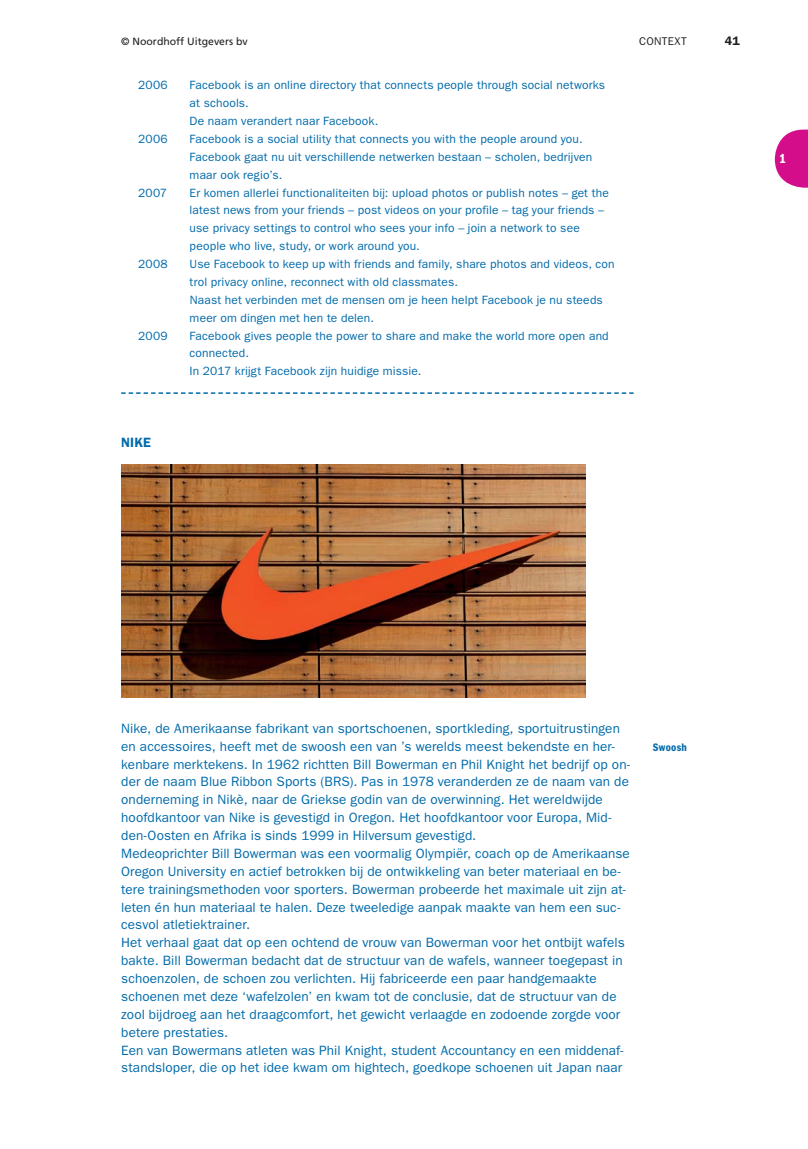
<style>
.page{position:relative;width:808px;height:1149px;background:#fff}
.page>*{position:absolute;margin:0;border:0;box-sizing:border-box;transform-origin:0 0}
.t1{font:13.5px/17.9px "ITC Franklin Gothic Std";letter-spacing:.01em;color:#006aaa}
.t2{font:600 13.5px "ITC Franklin Gothic Std";color:#006aaa}
.t3{font:13.5px "ITC Franklin Gothic Std Dm Cd";color:#fff}
.t4{font:600 12.3px "ITC Franklin Gothic Std";color:#231f20}
.t5{font:12px/17.9px "ITC Franklin Gothic Std";letter-spacing:.015em;color:#006aaa}
.t6{font:11.25px "ITC Franklin Gothic Std";letter-spacing:.025em;color:#231f20}
.t7{font:11.25px "ITC Franklin Gothic Std Dm Cd";letter-spacing:.025em;color:#006aaa}
.t8{font:10.5px "Frutiger LT Std";color:#231f20}
</style>
<div class="page">
<svg style="left:775px;top:129px;width:33px;height:59px"></svg>
<svg style="left:121px;top:392px;width:513px;height:2px"></svg>
<img style="left:121px;top:464px;width:464px;height:233px">
<p class="t8" style="left:121px;top:36px;width:128px">© Noordhoff Uitgevers bv</p>
<p class="t6" style="left:639px;top:37px;width:49px">CONTEXT</p>
<p class="t4" style="left:725px;top:36px;width:17px">41</p>
<p class="t5" style="left:138px;top:77px;width:31px">2006</p>
<p class="t5" style="left:190px;top:77px;width:417px">Facebook is an online directory that connects people through social networks at schools.<br>De naam verandert naar Facebook.</p>
<p class="t5" style="left:138px;top:131px;width:31px">2006</p>
<p class="t5" style="left:190px;top:131px;width:404px">Facebook is a social utility that connects you with the people around you.<br>Facebook gaat nu uit verschillende netwerken bestaan – scholen, bedrijven maar ook regio’s.</p>
<p class="t5" style="left:138px;top:184px;width:30px">2007</p>
<p class="t5" style="left:190px;top:184px;width:421px">Er komen allerlei functionaliteiten bij: upload photos or publish notes – get the latest news from your friends – post videos on your profile – tag your friends – use privacy settings to control who sees your info – join a network to see people who live, study, or work around you.</p>
<p class="t5" style="left:138px;top:256px;width:31px">2008</p>
<p class="t5" style="left:190px;top:256px;width:427px">Use Facebook to keep up with friends and family, share photos and videos, con trol privacy online, reconnect with old classmates.<br>Naast het verbinden met de mensen om je heen helpt Facebook je nu steeds meer om dingen met hen te delen.</p>
<p class="t5" style="left:138px;top:327px;width:31px">2009</p>
<p class="t5" style="left:190px;top:327px;width:421px">Facebook gives people the power to share and make the world more open and connected.<br>In 2017 krijgt Facebook zijn huidige missie.</p>
<p class="t2" style="left:121px;top:437px;width:31px">NIKE</p>
<p class="t3" style="left:779px;top:153px;width:8px">1</p>
<p class="t1" style="left:121px;top:720px;width:510px">Nike, de Amerikaanse fabrikant van sportschoenen, sportkleding, sportuitrustingen en accessoires, heeft met de swoosh een van ’s werelds meest bekendste en her&shy;kenbare merktekens. In 1962 richtten Bill Bowerman en Phil Knight het bedrijf op on&shy;der de naam Blue Ribbon Sports (BRS). Pas in 1978 veranderden ze de naam van de onderneming in Nikè, naar de Griekse godin van de overwinning. Het wereldwijde hoofdkantoor van Nike is gevestigd in Oregon. Het hoofdkantoor voor Europa, Mid&shy;den-Oosten en Afrika is sinds 1999 in Hilversum gevestigd.<br>Medeoprichter Bill Bowerman was een voormalig Olympiër, coach op de Amerikaanse Oregon University en actief betrokken bij de ontwikkeling van beter materiaal en be&shy;tere trainingsmethoden voor sporters. Bowerman probeerde het maximale uit zijn at&shy;leten én hun materiaal te halen. Deze tweeledige aanpak maakte van hem een suc&shy;cesvol atletiektrainer.<br>Het verhaal gaat dat op een ochtend de vrouw van Bowerman voor het ontbijt wafels bakte. Bill Bowerman bedacht dat de structuur van de wafels, wanneer toegepast in schoenzolen, de schoen zou verlichten. Hij fabriceerde een paar handgemaakte schoenen met deze ‘wafelzolen’ en kwam tot de conclusie, dat de structuur van de zool bijdroeg aan het draagcomfort, het gewicht verlaagde en zodoende zorgde voor betere prestaties.<br>Een van Bowermans atleten was Phil Knight, student Accountancy en een middenaf&shy;standsloper, die op het idee kwam om hightech, goedkope schoenen uit Japan naar</p>
<p class="t7" style="left:653px;top:742px;width:36px">Swoosh</p>
</div>
